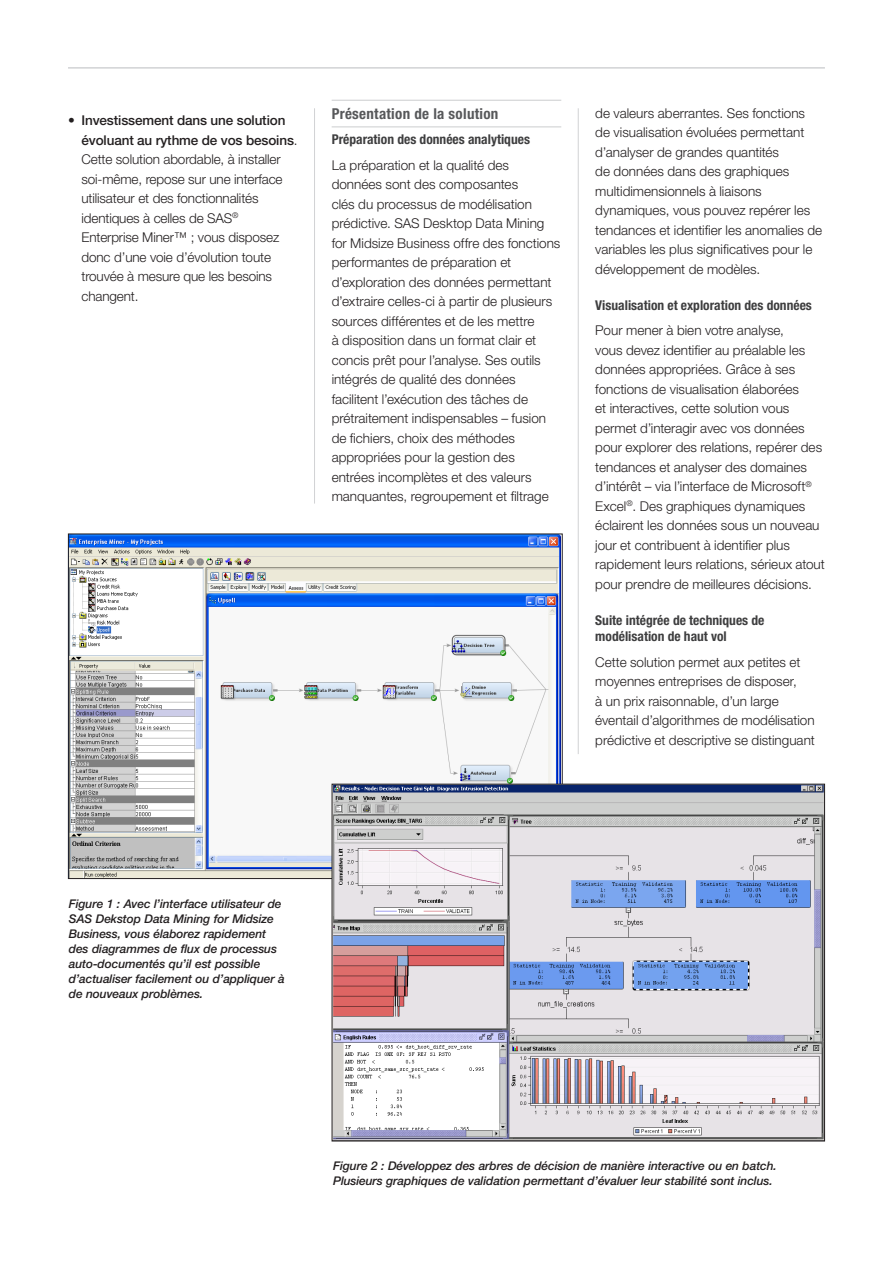
<style>
.page{position:relative;width:893px;height:1263px;background:#fff}
.page>*{position:absolute;margin:0;border:0;box-sizing:border-box;transform-origin:0 0}
.Subhd1__body_black{font:700 condensed 15px "Helvetica Neue LT Std";letter-spacing:.02em;color:#57585a}
.Body{font:300 13.5px/19.5px "Helvetica Neue LT Std";color:#231f20}
.Bullet_lists__Body{font:300 13.5px/19.5px "Helvetica Neue LT Std";letter-spacing:-.01em;color:#231f20}
.Subhd2__Body{font:700 condensed 13.5px/16.5px "Helvetica Neue LT Std";color:#3e3e3f}
.Cutline__ScreenShot{font:italic 500 12px/15px "Helvetica Neue LT Std";letter-spacing:-.01em;color:#231f20}
.s1{font-weight:500}
</style>
<div class="page">
<hr style="left:68px;top:67px;width:757px;height:1px;background:#d1d2d4">
<hr style="left:332px;top:100px;width:229px;height:1px;background:#d1d2d4">
<hr style="left:332px;top:126px;width:229px;height:1px;background:#d1d2d4">
<img style="left:70px;top:536px;width:491px;height:341px">
<img style="left:334px;top:786px;width:489px;height:353px">
<hr style="left:314px;top:108px;width:1px;height:396px;background:#d1d2d4">
<hr style="left:578px;top:108px;width:1px;height:646px;background:#d1d2d4">
<p class="Bullet_lists__Body" style="left:82px;top:110px;width:218px;text-indent:-14px">• <span class="s1">Investissement dans une solution évoluant au rythme de vos besoins</span>.<br>Cette solution abordable, à installer soi-même, repose sur une interface utilisateur et des fonctionnalités identiques à celles de SAS<sup>®<br></sup>Enterprise Miner™ ; vous disposez donc d’une voie d’évolution toute trouvée à mesure que les besoins changent.</p>
<p class="Subhd1__body_black" style="left:332px;top:104px;width:168px">Présentation de la solution</p>
<p class="Subhd2__Body" style="left:332px;top:131px;width:200px">Préparation des données analytiques</p>
<p class="Body" style="left:332px;top:155px;width:230px">La préparation et la qualité des données sont des composantes<br>clés du processus de modélisation prédictive. SAS Desktop Data Mining for Midsize Business offre des fonctions performantes de préparation et d’exploration des données permettant d’extraire celles-ci à partir de plusieurs sources différentes et de les mettre<br>à disposition dans un format clair et concis prêt pour l’analyse. Ses outils intégrés de qualité des données facilitent l’exécution des tâches de prétraitement indispensables – fusion de fichiers, choix des méthodes appropriées pour la gestion des entrées incomplètes et des valeurs manquantes, regroupement et filtrage</p>
<p class="Body" style="left:595px;top:103px;width:228px">de valeurs aberrantes. Ses fonctions de visualisation évoluées permettant d’analyser de grandes quantités<br>de données dans des graphiques multidimensionnels à liaisons dynamiques, vous pouvez repérer les tendances et identifier les anomalies de variables les plus significatives pour le développement de modèles.</p>
<p class="Subhd2__Body" style="left:595px;top:297px;width:218px">Visualisation et exploration des données</p>
<p class="Body" style="left:595px;top:321px;width:231px">Pour mener à bien votre analyse,<br>vous devez identifier au préalable les données appropriées. Grâce à ses fonctions de visualisation élaborées<br>et interactives, cette solution vous permet d’interagir avec vos données pour explorer des relations, repérer des tendances et analyser des domaines d’intérêt – via l’interface de Microsoft<sup>® </sup>Excel<sup>®</sup>. Des graphiques dynamiques éclairent les données sous un nouveau jour et contribuent à identifier plus rapidement leurs relations, sérieux atout pour prendre de meilleures décisions.</p>
<p class="Subhd2__Body" style="left:595px;top:612px;width:171px">Suite intégrée de techniques de modélisation de haut vol</p>
<p class="Body" style="left:595px;top:652px;width:221px">Cette solution permet aux petites et moyennes entreprises de disposer,<br>à un prix raisonnable, d’un large éventail d’algorithmes de modélisation prédictive et descriptive se distinguant</p>
<p class="Cutline__ScreenShot" style="left:69px;top:896px;width:218px">Figure 1 : Avec l’interface utilisateur de SAS Dekstop Data Mining for Midsize Business, vous élaborez rapidement des diagrammes de flux de processus auto-documentés qu’il est possible d’actualiser facilement ou d’appliquer à de nouveaux problèmes.</p>
<p class="Cutline__ScreenShot" style="left:333px;top:1158px;width:445px">Figure 2 : Développez des arbres de décision de manière interactive ou en batch.<br>Plusieurs graphiques de validation permettant d’évaluer leur stabilité sont inclus.</p>
</div>
